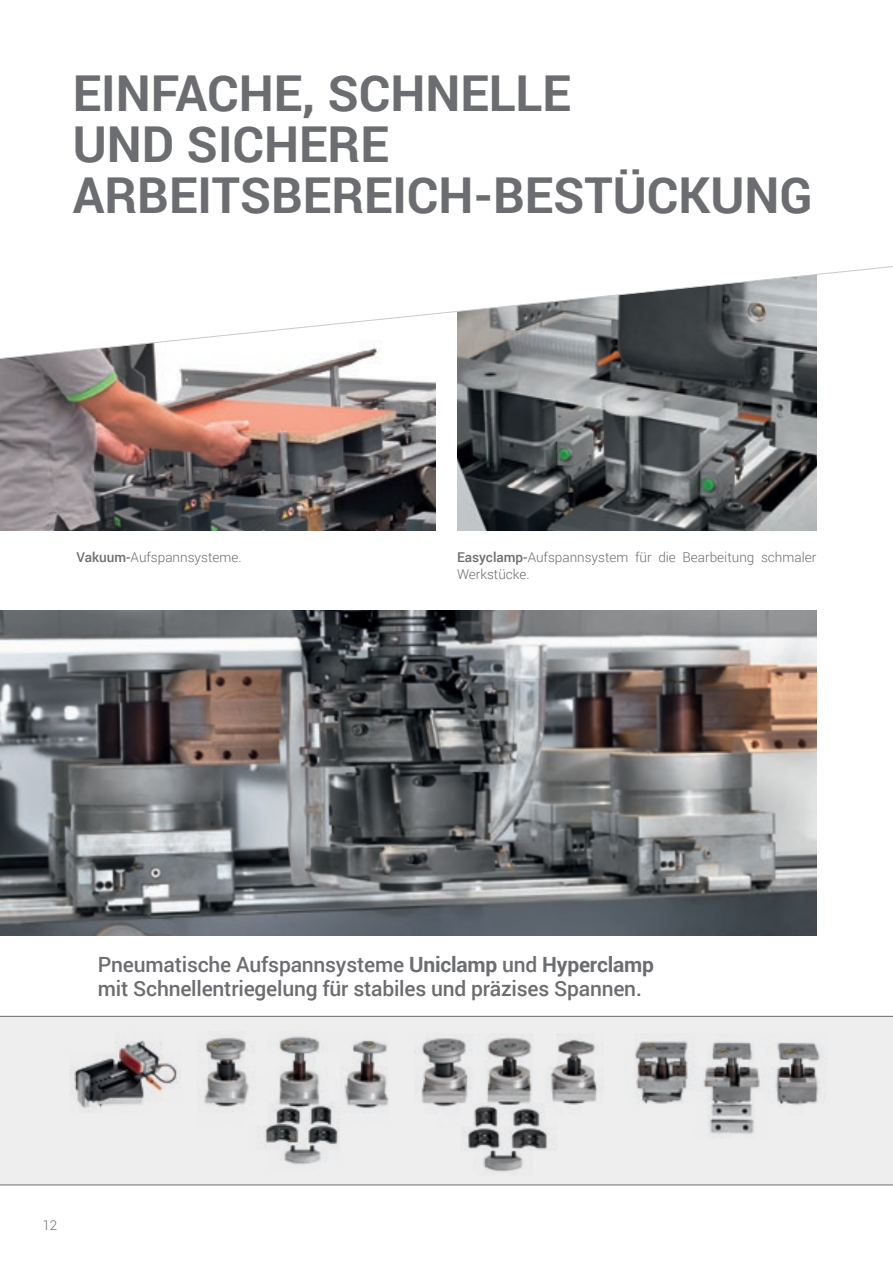
<style>
.page{position:relative;width:893px;height:1263px;background:#fff}
.page>*{position:absolute;margin:0;border:0;box-sizing:border-box;transform-origin:0 0}
._1_TITOLO_GRIGIO{font:700 49.5px/51px "Roboto";color:#6c6d70}
.t1{font:500 21px/24px "Roboto";letter-spacing:-.01em;color:#6c6d70}
.t2{font:300 13.5px/16.2px "Roboto";color:#6c6d70}
.s1{font-weight:500}
.s2{font-weight:700}
</style>
<div class="page">
<img style="left:0;top:361px;width:436px;height:169px">
<img style="left:457px;top:361px;width:359px;height:169px">
<svg style="left:0;top:266px;width:893px;height:95px"></svg>
<div style="left:0;top:1016px;width:893px;height:169px;background:#eeeeef"></div>
<img style="left:0;top:610px;width:816px;height:325px">
<img style="left:69px;top:1040px;width:109px;height:71px">
<img style="left:201px;top:1035px;width:188px;height:130px">
<img style="left:415px;top:1034px;width:188px;height:138px">
<img style="left:634px;top:1040px;width:189px;height:95px">
<hr style="left:0;top:1016px;width:893px;height:1px;background:#6c6d70">
<hr style="left:0;top:1184px;width:893px;height:1px;background:#6c6d70">
<p class="_1_TITOLO_GRIGIO" style="left:73px;top:66px;width:741px">EINFACHE, SCHNELLE<br>UND SICHERE<br>ARBEITSBEREICH‑BESTÜCKUNG</p>
<p class="t2" style="left:77px;top:549px;width:167px"><span class="s1">Vakuum-</span>Aufspannsysteme.</p>
<p class="t2" style="left:457px;top:549px;width:361px"><span class="s1">Easyclamp-</span>Aufspannsystem für die Bearbeitung schmaler<br>Werkstücke.</p>
<p class="t1" style="left:98px;top:952px;width:558px">Pneumatische Aufspannsysteme <span class="s2">Uniclamp</span> und <span class="s2">Hyperclamp </span>mit Schnellentriegelung für stabiles und präzises Spannen.</p>
<p class="t2" style="left:42px;top:1216px;width:16px">12</p>
</div>
